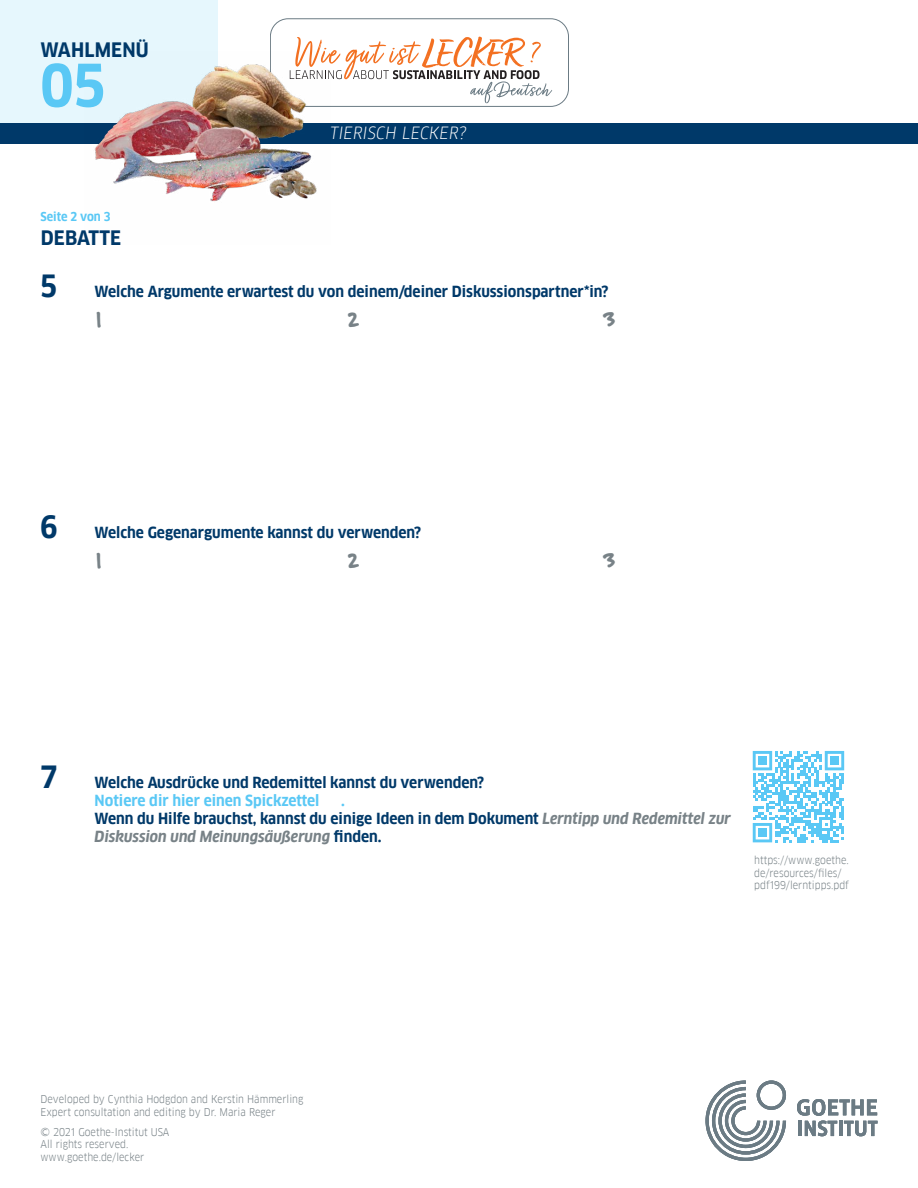
<style>
.page{position:relative;width:918px;height:1188px;background:#fff}
.page>*{position:absolute;margin:0;border:0;box-sizing:border-box;transform-origin:0 0}
.t1{font:700 57.6px "Goethe FF Clan";color:#5ac8f5}
.t2{font:700 30px "Goethe FF Clan";color:#003969}
.t3{font:800 21px "Felt Tip Roman";color:#788287}
.t4{font:700 19.5px "Goethe FF Clan";letter-spacing:.01em;color:#003969}
.t5{font:italic 16.5px "Goethe FF Clan";letter-spacing:.01em;color:#fff}
.t6{font:700 15px/18px "Goethe FF Clan";color:#003969}
.t7{font:700 12px "Goethe FF Clan";letter-spacing:-.005em;color:#5ac8f5}
.t8{font:10.5px/12.6px "Goethe FF Clan";color:#788287}
.s1{font-size:30px}
.s2{color:#5ac8f5}
.s3{font-style:italic;color:#788287}
</style>
<div class="page">
<div style="left:0;top:0;width:217px;height:135px;background:#e6f7fd"></div>
<div style="left:0;top:123px;width:918px;height:21px;background:#003969"></div>
<svg style="left:706px;top:1080px;width:80px;height:81px"></svg>
<svg style="left:797px;top:1099px;width:80px;height:37px"></svg>
<div style="left:270px;top:18px;width:299px;height:89px;border:1px solid #6b7b84;border-radius:18px"></div>
<svg style="left:296px;top:37px;width:256px;height:66px"></svg>
<img style="left:94px;top:52px;width:237px;height:150px">
<svg style="left:753px;top:751px;width:91px;height:91px"></svg>
<div style="left:758px;top:757px;width:9px;height:8px;background:#5ac8f5"></div>
<div style="left:830px;top:757px;width:9px;height:8px;background:#5ac8f5"></div>
<div style="left:758px;top:829px;width:9px;height:8px;background:#5ac8f5"></div>
<h3 class="t4" style="left:41px;top:38px;width:110px">WAHLMENÜ</h3>
<h1 class="t1" style="left:40px;top:52px;width:66px">05</h1>
<p class="t7" style="left:41px;top:210px;width:71px">Seite 2 von 3</p>
<h3 class="t4" style="left:41px;top:226px;width:82px">DEBATTE</h3>
<p class="t5" style="left:330px;top:123px;width:138px">TIERISCH LECKER?</p>
<h2 class="t2" style="left:41px;top:268px;width:18px">5</h2>
<p class="t6" style="left:95px;top:282px;width:515px">Welche Argumente erwartest du von deinem/deiner Diskussionspartner*in?</p>
<h3 class="t3" style="left:94px;top:305px;width:12px">1</h3>
<h3 class="t3" style="left:349px;top:305px;width:12px">2</h3>
<h3 class="t3" style="left:605px;top:305px;width:12px">3</h3>
<p class="t6" style="left:41px;top:523px;width:382px"><span class="s1">6</span> Welche Gegenargumente kannst du verwenden?</p>
<h3 class="t3" style="left:94px;top:546px;width:12px">1</h3>
<h3 class="t3" style="left:349px;top:546px;width:12px">2</h3>
<h3 class="t3" style="left:605px;top:546px;width:12px">3</h3>
<p class="t6" style="left:95px;top:773px;width:391px;text-indent:-54px"><span class="s1">7</span> Welche Ausdrücke und Redemittel kannst du verwenden?<br><span class="s2">Notiere dir hier einen Spickzettel</span></p>
<p class="t6" style="left:95px;top:791px;width:638px;text-indent:246px"><span class="s2">.<br></span>Wenn du Hilfe brauchst, kannst du einige Ideen in dem Dokument <span class="s3">Lerntipp und Redemittel zur<br>Diskussion und Meinungsäußerung</span> finden.</p>
<p class="t8" style="left:754px;top:854px;width:96px">https://www.goethe. de/resources/files/ pdf199/lerntipps.pdf</p>
<p class="t8" style="left:40px;top:1093px;width:264px">Developed by Cynthia Hodgdon and Kerstin Hämmerling<br>Expert consultation and editing by Dr. Maria Reger</p>
<p class="t8" style="left:40px;top:1126px;width:131px">© 2021 Goethe-Institut USA<br>All rights reserved. www.goethe.de/lecker</p>
</div>
